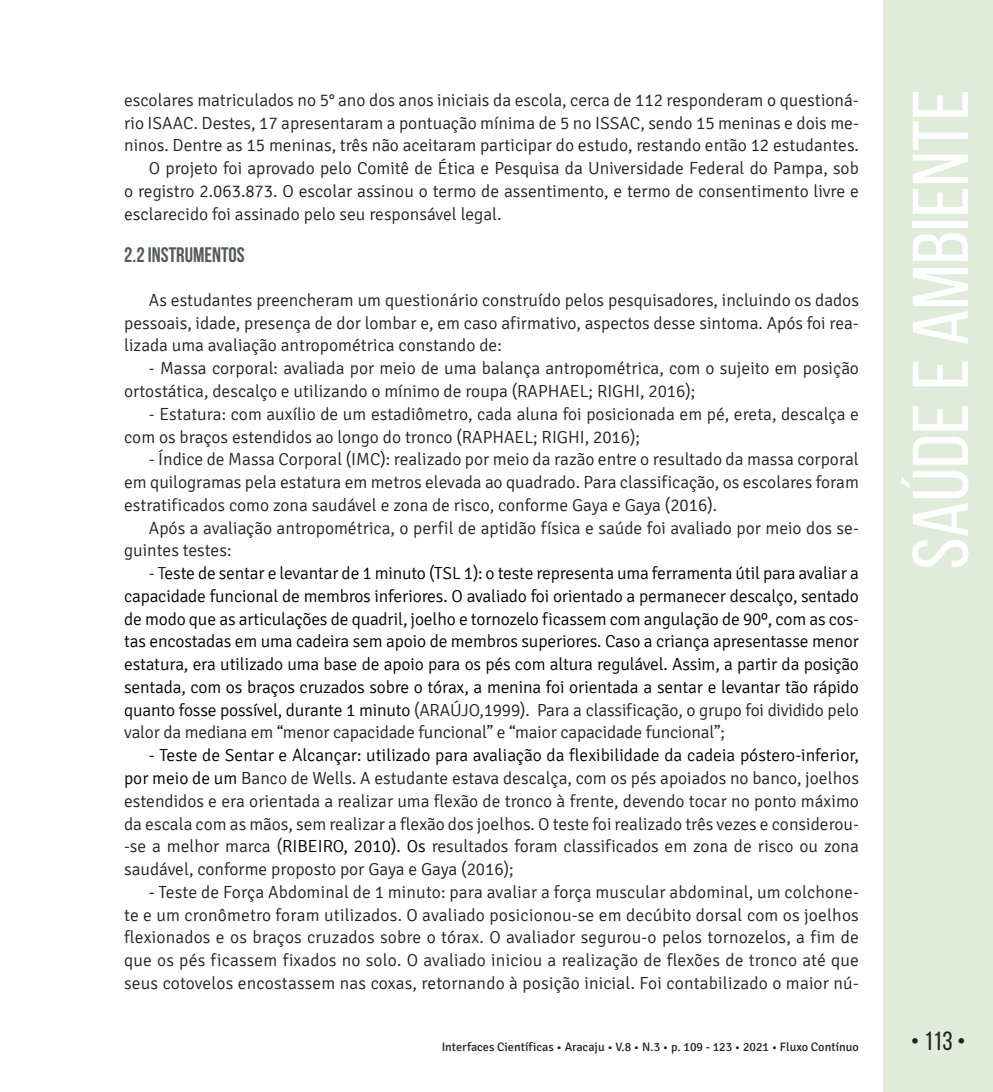
<style>
.page{position:relative;width:993px;height:1092px;background:#fff}
.page>*{position:absolute;margin:0;border:0;box-sizing:border-box;transform-origin:0 0}
.t1{font:78.75px "Bebas Neue";color:#fff;scale:1.09 1}
.t2{font:26.25px "Bebas Neue";color:#231f20}
.t3{font:700 21px "Bebas Neue";color:#57585a}
.t4{font:300 17.5px/22.8px "Signika";color:#231f20;text-align:justify}
.t5{font:300 17.5px/22.8px "Signika";letter-spacing:-.01em;color:#000001;text-align:justify}
.t6{font:12.25px "Signika";color:#231f20}
.s1{color:#231f20}
.s2{color:#000001}
</style>
<div class="page">
<div style="left:883px;top:0;width:109px;height:1091px;background:#deecd9"></div>
<p class="t4" style="left:124px;top:89px;width:736px">escolares matriculados no 5° ano dos anos iniciais da escola, cerca de 112 responderam o questioná-</p>
<p class="t4" style="left:124px;top:112px;width:736px">rio ISAAC. Destes, 17 apresentaram a pontuação mínima de 5 no ISSAC, sendo 15 meninas e dois me-</p>
<p class="t4" style="left:124px;top:134px;width:736px">ninos. Dentre as 15 meninas, três não aceitaram participar do estudo, restando então 12 estudantes.</p>
<p class="t4" style="left:149px;top:157px;width:711px">O projeto foi aprovado pelo Comitê de Ética e Pesquisa da Universidade Federal do Pampa, sob</p>
<p class="t4" style="left:124px;top:180px;width:736px">o registro 2.063.873. O escolar assinou o termo de assentimento, e termo de consentimento livre e</p>
<p class="t4" style="left:124px;top:203px;width:379px">esclarecido foi assinado pelo seu responsável legal.</p>
<p class="t3" style="left:124px;top:243px;width:122px">2.2 INSTRUMENTOS</p>
<p class="t4" style="left:124px;top:289px;width:736px;text-indent:25px">As estudantes preencheram um questionário construído pelos pesquisadores, incluindo os dados pessoais, idade, presença de dor lombar e, em caso afirmativo, aspectos desse sintoma. Após foi rea&shy;lizada uma avaliação antropométrica constando de:</p>
<p class="t4" style="left:124px;top:357px;width:736px;text-indent:25px">- Massa corporal: avaliada por meio de uma balança antropométrica, com o sujeito em posição ortostática, descalço e utilizando o mínimo de roupa (RAPHAEL; RIGHI, 2016);</p>
<p class="t4" style="left:124px;top:403px;width:736px;text-indent:25px">- Estatura: com auxílio de um estadiômetro, cada aluna foi posicionada em pé, ereta, descalça e com os braços estendidos ao longo do tronco (RAPHAEL; RIGHI, 2016);</p>
<p class="t4" style="left:124px;top:448px;width:736px;text-indent:25px">- Índice de Massa Corporal (IMC): realizado por meio da razão entre o resultado da massa corporal em quilogramas pela estatura em metros elevada ao quadrado. Para classificação, os escolares foram estratificados como zona saudável e zona de risco, conforme Gaya e Gaya (2016).</p>
<p class="t4" style="left:124px;top:516px;width:736px;text-indent:25px">Após a avaliação antropométrica, o perfil de aptidão física e saúde foi avaliado por meio dos se&shy;guintes testes:</p>
<p class="t5" style="left:124px;top:562px;width:736px;text-indent:25px"><span class="s1">- T</span>este de sentar e levantar de 1 minuto (TSL 1): o teste representa uma ferramenta útil para avaliar a capacidade funcional de membros inferiores. O avaliado foi orientado a permanecer descalço, sentado de modo que as articulações de quadril, joelho e tornozelo ficassem com angulação de 90º, com as cos&shy;tas encostadas em uma cadeira sem apoio de membros superiores. Caso a criança apresentasse menor estatura, era utilizado uma base de apoio para os pés com altura regulável. Assim, a partir da posição sentada, com os braços cruzados sobre o tórax, a menina foi orientada a sentar e levantar tão rápido quanto fosse possível, durante 1 minuto <span class="s1">(ARAÚJO,1999). Para a classificação, o grupo foi dividido pelo valor da mediana em “menor capacidade funcional” e “maior capacidade funcional”;</span></p>
<p class="t4" style="left:124px;top:744px;width:736px;text-indent:25px"><span class="s2">- Teste de Sentar e Alcançar: utilizado para avaliação da flexibilidade da cadeia póstero-inferior, por meio de um</span> Banco de Wells. A estudante estava descalça, com os pés apoiados no banco, joelhos estendidos e era orientada a realizar uma flexão de tronco à frente, devendo tocar no ponto máximo da escala com as mãos, sem realizar a flexão dos joelhos. O teste foi realizado três vezes e considerou--se a melhor marca (<span class="s2">RIBEIRO, 2010). Os</span> resultados foram classificados em zona de risco ou zona saudável, conforme proposto por Gaya e Gaya (2016);</p>
<p class="t4" style="left:124px;top:880px;width:736px;text-indent:25px"><span class="s2">-</span> Teste de Força Abdominal de 1 minuto: para avaliar a força muscular abdominal, um colchone&shy;te e um cronômetro foram utilizados. O avaliado posicionou-se em decúbito dorsal com os joelhos flexionados e os braços cruzados sobre o tórax. O avaliador segurou-o pelos tornozelos, a fim de que os pés ficassem fixados no solo. O avaliado iniciou a realização de flexões de tronco até que seus cotovelos encostassem nas coxas, retornando à posição inicial. Foi contabilizado o maior nú-</p>
<h1 class="t1" style="left:897px;top:569px;width:442px;rotate:-90deg">Saúde e Ambiente</h1>
<p class="t6" style="left:441px;top:1040px;width:418px">Interfaces Científicas • Aracaju • V.8 • N.3 • p. 109 - 123 • 2021 • Fluxo Contínuo</p>
<h2 class="t2" style="left:910px;top:1026px;width:56px">• 113 •</h2>
</div>
